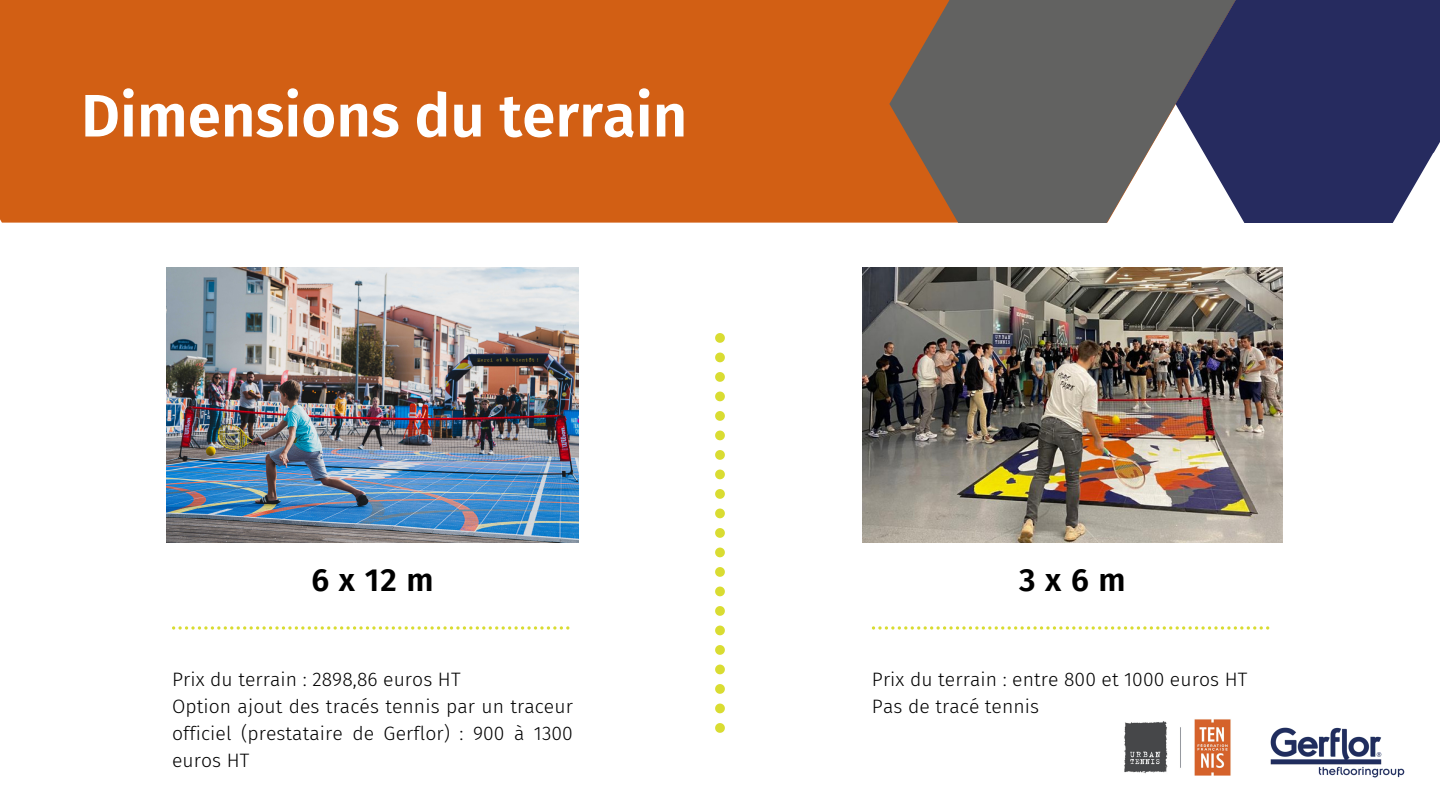
<style>
.page{position:relative;width:1440px;height:810px;background:#fff}
.page>*{position:absolute;margin:0;border:0;box-sizing:border-box;transform-origin:0 0}
.t1{font:600 60px "Fira Sans";color:#fff}
.t2{font:600 32px "Fira Sans";letter-spacing:.305em;color:#000}
.t3{font:300 19.3px/27px "Fira Sans";letter-spacing:.005em;color:#000;text-align:justify}
</style>
<div class="page">
<div style="left:0;top:0;width:1249px;height:223px;background:#d25f14"></div>
<img style="left:1124px;top:719px;width:107px;height:57px">
<img style="left:1270px;top:727px;width:135px;height:51px">
<img style="left:167px;top:268px;width:411px;height:274px">
<img style="left:862px;top:268px;width:421px;height:274px">
<svg style="left:889px;top:0;width:287px;height:223px;background:#796b62"></svg>
<svg style="left:1176px;top:0;width:264px;height:223px;background:#3f436f"></svg>
<svg style="left:715px;top:333px;width:10px;height:400px"></svg>
<svg style="left:172px;top:626px;width:397px;height:4px"></svg>
<svg style="left:872px;top:626px;width:397px;height:4px"></svg>
<p class="t1" style="left:81px;top:80px;width:608px">Dimensions du terrain</p>
<h2 class="t2" style="left:311px;top:561px;width:124px">6x12m</h2>
<p class="t3" style="left:172px;top:666px;width:290px">Prix du terrain : 2898,86 euros HT</p>
<p class="t3" style="left:172px;top:693px;width:402px">Option ajout des tracés tennis par un traceur officiel (prestataire de Gerflor) : 900 à 1300 euros HT</p>
<h2 class="t2" style="left:1019px;top:561px;width:108px">3x6m</h2>
<p class="t3" style="left:872px;top:666px;width:377px">Prix du terrain : entre 800 et 1000 euros HT</p>
<p class="t3" style="left:872px;top:693px;width:169px">Pas de tracé tennis</p>
</div>
